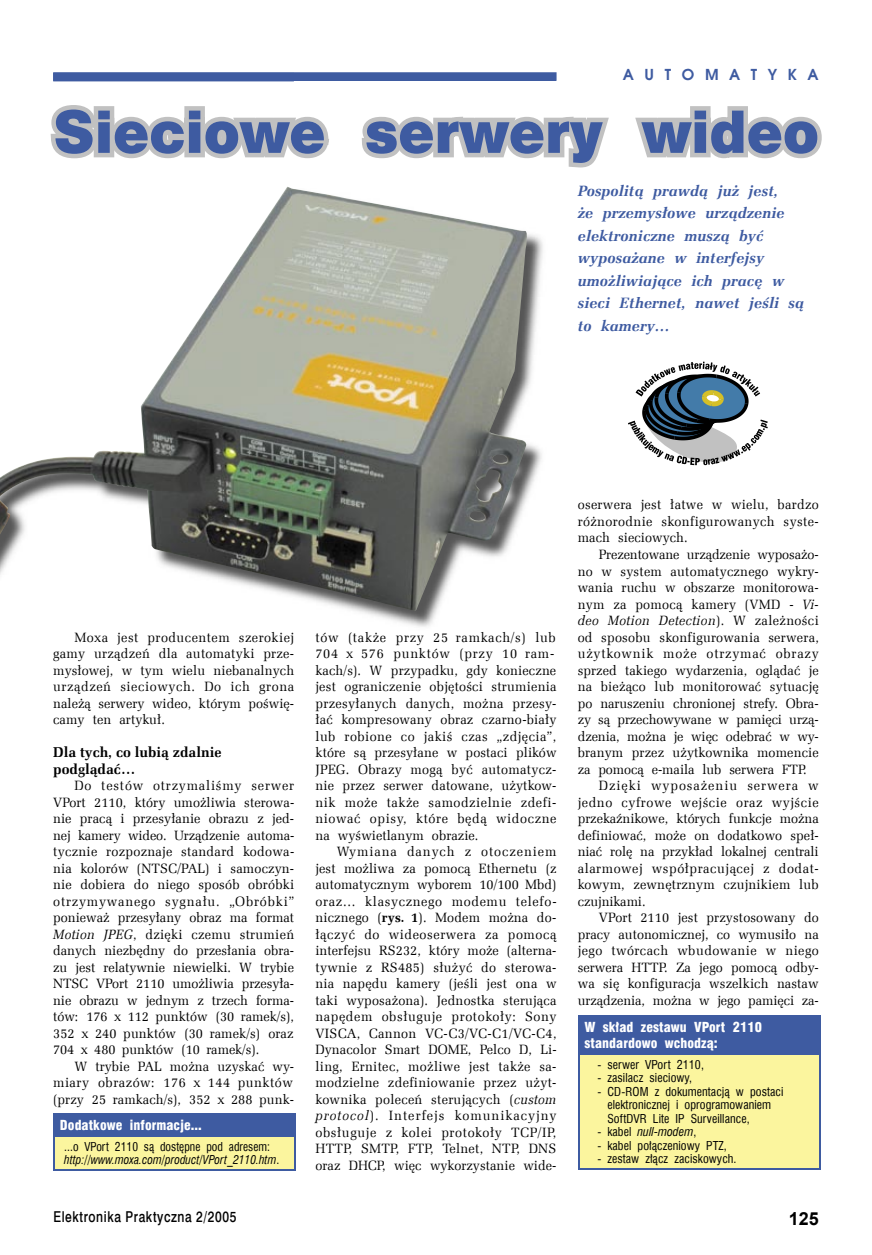
<style>
.page{position:relative;width:872px;height:1255px;background:#fff}
.page>*{position:absolute;margin:0;border:0;box-sizing:border-box;transform-origin:0 0}
.t1{font:54px "Swis 721 Blk 2 EU Normal";letter-spacing:.005em;color:#3e5ba1}
.t2{font:700 18px "Arial";color:#000}
.t3{font:italic 15px/22.5px "Zapf Ellipt EU Bold";letter-spacing:.005em;color:#3e5ba1}
.t4{font:15px "Swis 721 Md EU Normal";letter-spacing:.05em;color:#000;scale:.8 1}
.t5{font:700 15px "Avalon";color:#3e5ba1}
.t6{font:14.25px/16.5px "Zapf Ellipt EU Bold";color:#000}
.t7{font:13.5px/16.5px "Zapf Ellipt EU Normal";letter-spacing:.01em;color:#000;text-align:justify;scale:.96 1}
.t8{font:13.5px/15.8px "Swis 721 Blk Cn EU Normal";letter-spacing:.005em;color:#fff}
.t9{font:13.5px "Zapf Ellipt EU Normal";letter-spacing:.04em;color:#000;scale:.96 1}
.t10{font:13.5px "Zapf Ellipt EU Italic";letter-spacing:.025em;color:#000;scale:.96 1}
.t11{font:13.5px "Zapf Ellipt EU Normal";letter-spacing:-.01em;color:#000;scale:.96 1}
.t12{font:13.5px "Zapf Ellipt EU Normal";letter-spacing:.06em;color:#000;scale:.96 1}
.t13{font:13.5px "Zapf Ellipt EU Normal";letter-spacing:.035em;color:#000;scale:.96 1}
.t14{font:13.5px "Zapf Ellipt EU Normal";letter-spacing:.07em;color:#000;scale:.96 1}
.t15{font:12px/13.5px "Swis 721 Cn EU Normal";letter-spacing:.005em;color:#000}
.t16{font:12px "Swis 721 Cn EU Italic";letter-spacing:.005em;color:#000;scale:.96 1}
.t17{font:12px "Swis 721 Cn EU Normal";letter-spacing:.005em;color:#000;scale:.96 1}
.t18{font:12px "Swis 721 Cn EU Italic";letter-spacing:.005em;color:#000}
.s1{font-family:"Zapf Ellipt EU Italic"}
.s2{font-family:"Swis 721 Cn EU Normal"}
.s3{font-family:"Zapf Ellipt EU Bold"}
.s4{font-family:"Zapf Ellipt EU Normal"}
</style>
<div class="page">
<svg style="left:50px;top:105px;width:279px;height:54px"></svg>
<svg style="left:361px;top:116px;width:248px;height:52px"></svg>
<svg style="left:635px;top:106px;width:187px;height:53px"></svg>
<svg style="left:628px;top:361px;width:140px;height:105px"></svg>
<div style="left:578px;top:1015px;width:241px;height:38px;background:#3e5ba1"></div>
<div style="left:578px;top:1053px;width:241px;height:116px;background:#fbf59e"></div>
<hr style="left:578px;top:1014px;width:242px;height:2px;background:#3e5ba1">
<hr style="left:819px;top:1016px;width:1px;height:36px;background:#3e5ba1">
<hr style="left:578px;top:1052px;width:242px;height:2px;background:#3e5ba1">
<hr style="left:578px;top:1054px;width:1px;height:114px;background:#3e5ba1">
<hr style="left:819px;top:1054px;width:1px;height:114px;background:#3e5ba1">
<hr style="left:578px;top:1168px;width:242px;height:1px;background:#3e5ba1">
<div style="left:54px;top:1113px;width:241px;height:22px;background:#3e5ba1"></div>
<div style="left:54px;top:1135px;width:241px;height:35px;background:#fbf59e"></div>
<hr style="left:53px;top:1112px;width:243px;height:2px;background:#3e5ba1">
<hr style="left:53px;top:1114px;width:2px;height:20px;background:#3e5ba1">
<hr style="left:294px;top:1114px;width:2px;height:20px;background:#3e5ba1">
<hr style="left:53px;top:1134px;width:243px;height:2px;background:#3e5ba1">
<hr style="left:53px;top:1136px;width:2px;height:33px;background:#3e5ba1">
<hr style="left:294px;top:1136px;width:2px;height:33px;background:#3e5ba1">
<hr style="left:53px;top:1169px;width:243px;height:2px;background:#3e5ba1">
<img style="left:358px;top:234px;width:185px;height:393px">
<img style="left:0;top:187px;width:528px;height:424px">
<svg style="left:53px;top:72px;width:503px;height:9px;background:#435fa3"></svg>
<p class="t5" style="left:623px;top:65px;width:197px">A U T O M A T Y K A</p>
<h1 class="t1" style="left:53px;top:95px;width:767px">Sieciowe serwery wideo</h1>
<p class="t3" style="left:578px;top:180px;width:228px">Pospolitą prawdą już jest,<br>że przemysłowe urządzenie elektroniczne muszą być wyposażane w interfejsy umożliwiające ich pracę w sieci Ethernet, nawet jeśli są to kamery…</p>
<p class="t7" style="left:53px;top:629px;width:253px;text-indent:21px">Moxa jest producentem szerokiej gamy urządzeń dla automatyki prze&shy;mysłowej, w tym wielu niebanalnych urządzeń sieciowych. Do ich grona należą serwery wideo, którym poświę&shy;camy ten artykuł.</p>
<p class="t6" style="left:53px;top:744px;width:170px">Dla tych, co lubią zdalnie podglądać…</p>
<p class="t7" style="left:53px;top:777px;width:253px;text-indent:21px">Do testów otrzymaliśmy serwer VPort 2110, który umożliwia sterowa&shy;nie pracą i przesyłanie obrazu z jed&shy;nej kamery wideo. Urządzenie automa&shy;tycznie rozpoznaje standard kodowa&shy;nia kolorów (NTSC/PAL) i samoczyn&shy;nie dobiera do niego sposób obróbki otrzymywanego sygnału. „Obróbki” ponieważ przesyłany obraz ma format <span class="s1">Motion JPEG</span>, dzięki czemu strumień danych niezbędny do przesłania obra&shy;zu jest relatywnie niewielki. W trybie NTSC VPort 2110 umożliwia przesyła&shy;nie obrazu w jednym z trzech forma&shy;tów: 176 x 112 punktów (30 ramek/s), 352 x 240 punktów (30 ramek/s) oraz 704 x 480 punktów (10 ramek/s).</p>
<p class="t7" style="left:53px;top:1058px;width:252px;text-indent:21px">W trybie PAL można uzyskać wy&shy;miary obrazów: 176 x 144 punktów (przy 25 ramkach/s), 352 x 288 punk-</p>
<p class="t8" style="left:60px;top:1117px;width:143px">Dodatkowe informacje...</p>
<p class="t17" style="left:64px;top:1138px;width:216px">...o VPort 2110 są dostępne pod adresem:</p>
<p class="t16" style="left:64px;top:1152px;width:225px">http://www.moxa.com/product/VPort_2110.htm<span class="s2">.</span></p>
<p class="t7" style="left:315px;top:629px;width:253px;text-align:left">tów (także przy 25 ramkach/s) lub 704 x 576 punktów (przy 10 ram&shy;kach/s). W przypadku, gdy konieczne jest ograniczenie objętości strumienia przesyłanych danych, można przesy&shy;łać kompresowany obraz czarno-biały lub robione co jakiś czas „zdjęcia”, które są przesyłane w postaci plików JPEG. Obrazy mogą być automatycz&shy;nie przez serwer datowane, użytkow&shy;nik może także samodzielnie zdefi&shy;niować opisy, które będą widoczne na wyświetlanym obrazie.</p>
<p class="t7" style="left:315px;top:843px;width:253px;text-indent:21px">Wymiana danych z otoczeniem jest możliwa za pomocą Ethernetu (z automatycznym wyborem 10/100 Mbd) oraz… klasycznego modemu telefo&shy;nicznego (<span class="s3">rys. 1</span>). Modem można do&shy;łączyć do wideoserwera za pomocą interfejsu RS232, który może (alterna&shy;tywnie z RS485) służyć do sterowa&shy;nia napędu kamery (jeśli jest ona w taki wyposażona). Jednostka sterująca napędem obsługuje protokoły: Sony VISCA, Cannon VC-C3/VC-C1/VC-C4, Dynacolor Smart DOME, Pelco D, Li&shy;ling, Ernitec, możliwe jest także sa&shy;modzielne zdefiniowanie przez użyt&shy;kownika poleceń sterujących (<span class="s1">custom protocol</span>). Interfejs komunikacyjny obsługuje z kolei protokoły TCP/IP, HTTP, SMTP, FTP, Telnet, NTP, DNS oraz DHCP, więc wykorzystanie wide-</p>
<p class="t7" style="left:578px;top:497px;width:253px">oserwera jest łatwe w wielu, bardzo różnorodnie skonfigurowanych syste&shy;mach sieciowych.</p>
<p class="t7" style="left:578px;top:546px;width:253px;text-indent:21px">Prezentowane urządzenie wyposażo&shy;no w system automatycznego wykry&shy;wania ruchu w obszarze monitorowa&shy;nym za pomocą kamery (VMD - <span class="s1">Vi-</span></p>
<p class="t10" style="left:578px;top:612px;width:252px">deo Motion Detection<span class="s4">). W zależności</span></p>
<p class="t7" style="left:578px;top:629px;width:253px">od sposobu skonfigurowania serwera,</p>
<p class="t12" style="left:578px;top:645px;width:253px">użytkownik może otrzymać obrazy</p>
<p class="t7" style="left:578px;top:662px;width:252px">sprzed takiego wydarzenia, oglądać je</p>
<p class="t7" style="left:578px;top:678px;width:252px">na bieżąco lub monitorować sytuację</p>
<p class="t7" style="left:578px;top:695px;width:252px">po naruszeniu chronionej strefy. Obra-</p>
<p class="t11" style="left:578px;top:711px;width:252px">zy są przechowywane w pamięci urzą-</p>
<p class="t7" style="left:578px;top:728px;width:252px">dzenia, można je więc odebrać w wy-</p>
<p class="t7" style="left:578px;top:744px;width:253px">branym przez użytkownika momencie</p>
<p class="t7" style="left:578px;top:761px;width:240px">za pomocą e-maila lub serwera FTP.</p>
<p class="t14" style="left:599px;top:777px;width:230px">Dzięki wyposażeniu serwera w</p>
<p class="t9" style="left:578px;top:793px;width:252px">jedno cyfrowe wejście oraz wyjście</p>
<p class="t7" style="left:578px;top:810px;width:252px">przekaźnikowe, których funkcje można</p>
<p class="t7" style="left:578px;top:827px;width:252px">definiować, może on dodatkowo speł-</p>
<p class="t7" style="left:578px;top:843px;width:252px">niać rolę na przykład lokalnej centrali</p>
<p class="t9" style="left:578px;top:859px;width:252px">alarmowej współpracującej z dodat-</p>
<p class="t7" style="left:578px;top:876px;width:252px">kowym, zewnętrznym czujnikiem lub</p>
<p class="t7" style="left:578px;top:893px;width:72px">czujnikami.</p>
<p class="t7" style="left:599px;top:909px;width:230px">VPort 2110 jest przystosowany do</p>
<p class="t7" style="left:578px;top:926px;width:252px">pracy autonomicznej, co wymusiło na</p>
<p class="t13" style="left:578px;top:942px;width:253px">jego twórcach wbudowanie w niego</p>
<p class="t7" style="left:578px;top:959px;width:252px">serwera HTTP. Za jego pomocą odby-</p>
<p class="t7" style="left:578px;top:975px;width:252px">wa się konfiguracja wszelkich nastaw</p>
<p class="t7" style="left:578px;top:992px;width:252px">urządzenia, można w jego pamięci za-</p>
<p class="t8" style="left:584px;top:1019px;width:179px">W skład zestawu VPort 2110 standardowo wchodzą:</p>
<p class="t15" style="left:597px;top:1057px;width:108px">- serwer VPort 2110,</p>
<p class="t15" style="left:597px;top:1071px;width:96px">- zasilacz sieciowy,</p>
<p class="t15" style="left:607px;top:1084px;width:178px;text-indent:-10px">- CD-ROM z dokumentacją w postaci elektronicznej i oprogramowaniem<br>SoftDVR Lite IP Surveillance,</p>
<p class="t18" style="left:597px;top:1124px;width:101px"><span class="s2">- kabel</span> null-modem<span class="s2">,</span></p>
<p class="t15" style="left:597px;top:1138px;width:131px">- kabel połączeniowy PTZ,</p>
<p class="t15" style="left:597px;top:1152px;width:141px">- zestaw złącz zaciskowych.</p>
<p class="t4" style="left:53px;top:1207px;width:230px">Elektronika Praktyczna 2/2005</p>
<h2 class="t2" style="left:788px;top:1206px;width:32px">125</h2>
</div>
